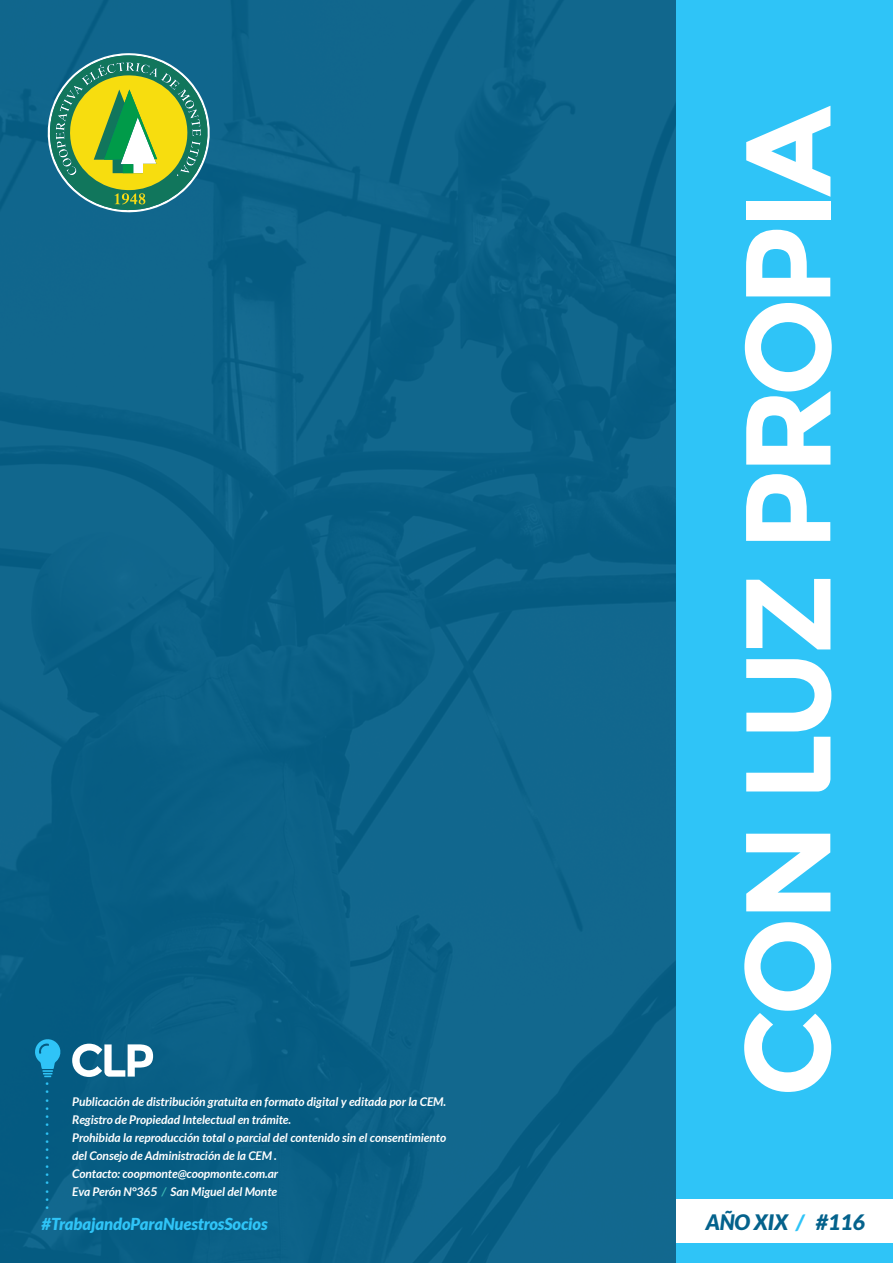
<style>
.page{position:relative;width:893px;height:1263px;background:#fff}
.page>*{position:absolute;margin:0;border:0;box-sizing:border-box;transform-origin:0 0}
.t1{font:italic 900 21.3px "Lato";letter-spacing:-.005em;color:#04628c}
.t2{font:500 19.95px "Lato";color:#2fc4f7}
.t3{font:italic 900 16.5px "Lato";letter-spacing:-.005em;color:#2fc4f7}
.t4{font:italic 700 12px/18px "Lato";letter-spacing:-.005em;color:#fff}
.s1{color:#3ab6b2}
.s2{color:#2fc4f7}
</style>
<div class="page">
<img style="left:0;top:0;width:677px;height:1263px">
<div style="left:677px;top:0;width:216px;height:1263px;background:#2fc4f7"></div>
<svg style="left:744px;top:922px;width:87px;height:170px"></svg>
<svg style="left:746px;top:834px;width:84px;height:77px"></svg>
<svg style="left:746px;top:737px;width:84px;height:54px"></svg>
<svg style="left:746px;top:659px;width:85px;height:72px"></svg>
<svg style="left:746px;top:579px;width:84px;height:70px"></svg>
<svg style="left:746px;top:474px;width:84px;height:67px"></svg>
<svg style="left:746px;top:230px;width:84px;height:66px"></svg>
<div style="left:746px;top:201px;width:84px;height:19px;background:#fff"></div>
<svg style="left:746px;top:106px;width:84px;height:91px"></svg>
<svg style="left:745px;top:303px;width:87px;height:162px"></svg>
<div style="left:677px;top:1199px;width:216px;height:43px;background:#fff"></div>
<svg style="left:47px;top:53px;width:163px;height:160px"></svg>
<svg style="left:34px;top:1038px;width:27px;height:39px"></svg>
<svg style="left:72px;top:1044px;width:81px;height:33px"></svg>
<h2 class="t2" style="left:27px;top:1210px;width:130px;rotate:-90deg">................</h2>
<h3 class="t3" style="left:42px;top:1214px;width:227px">#TrabajandoParaNuestrosSocios</h3>
<p class="t4" style="left:72px;top:1093px;width:376px">Publicación de distribución gratuita en formato digital y editada por la CEM.<br>Registro de Propiedad Intelectual en trámite.<br>Prohibida la reproducción total o parcial del contenido sin el consentimiento del Consejo de Administración de la CEM .<br>Contacto: coopmonte@coopmonte.com.ar<br>Eva Perón N°365 <span class="s1">/</span> San Miguel del Monte</p>
<h1 class="t1" style="left:706px;top:1210px;width:161px">AÑO XIX <span class="s2">/</span> #116</h1>
</div>
